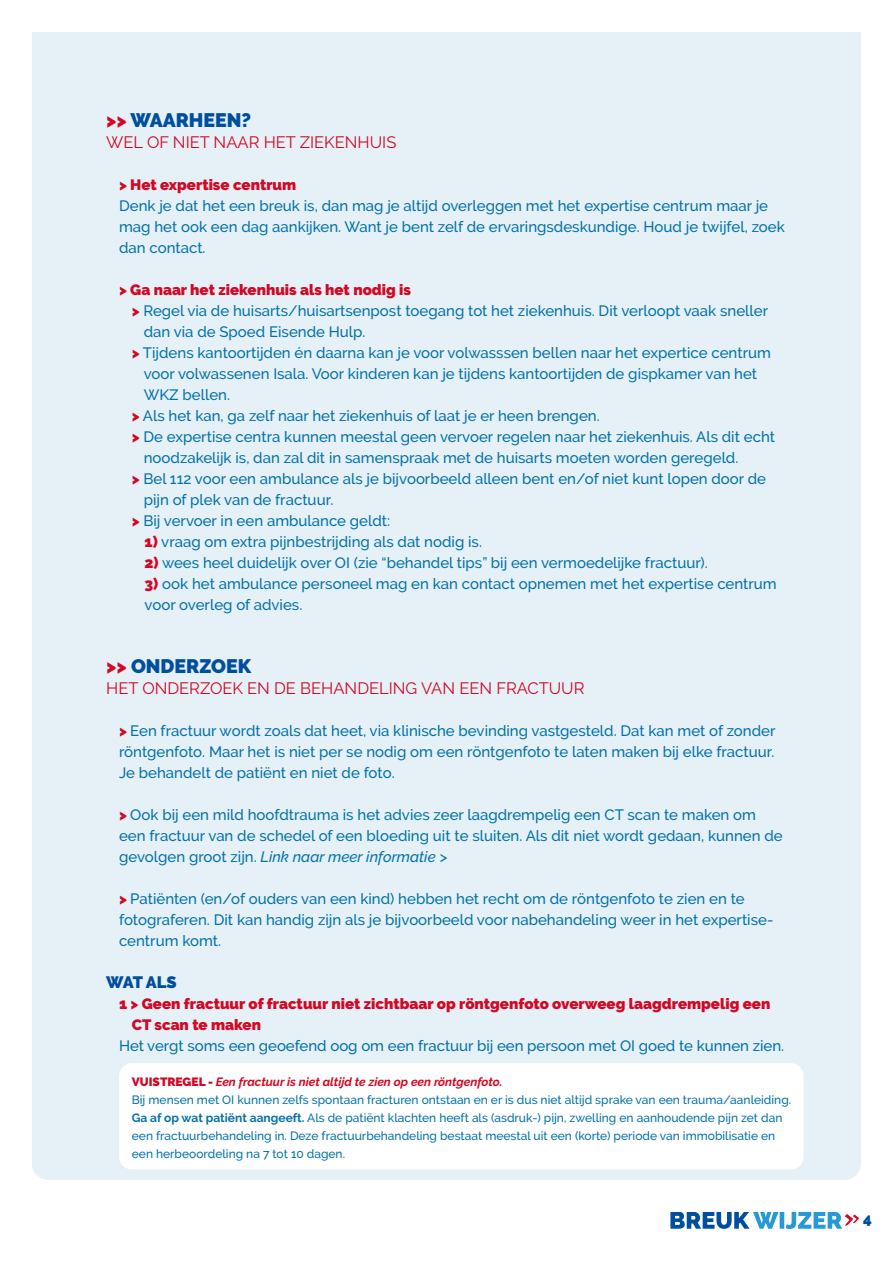
<style>
.page{position:relative;width:893px;height:1263px;background:#fff}
.page>*{position:absolute;margin:0;border:0;box-sizing:border-box;transform-origin:0 0}
.t1{font:900 19.5px "Raleway";color:#004f9f}
.t2{font:16.5px "Raleway";color:#d20824}
.t3{font:900 16.5px "Raleway";letter-spacing:-.03em;color:#004f9f}
.t4{font:500 15px/21px "Raleway";color:#0472a9}
.t5{font:900 15px/21px "Raleway";color:#d20824}
.t6{font:900 15px "Raleway";color:#004f9f}
.t7{font:500 12px/18px "Raleway";color:#0472a9}
.s1{color:#d20824}
.s2{font-weight:900;color:#d20824}
.s3{font-style:italic}
.s4{font-weight:700;font-style:italic;color:#d20824}
.s5{font-weight:700}
</style>
<div class="page">
<div style="left:32px;top:32px;width:829px;height:1148px;background:#e5f0f7"></div>
<svg style="left:670px;top:1212px;width:189px;height:17px"></svg>
<div style="left:119px;top:1063px;width:685px;height:106px;background:#fff;border-radius:13px"></div>
<h1 class="t1" style="left:106px;top:109px;width:146px"><span class="s1">&gt;&gt;</span> WAARHEEN?</h1>
<p class="t2" style="left:106px;top:133px;width:292px">WEL OF NIET NAAR HET ZIEKENHUIS</p>
<p class="t5" style="left:119px;top:175px;width:179px">&gt; Het expertise centrum</p>
<p class="t4" style="left:119px;top:196px;width:667px">Denk je dat het een breuk is, dan mag je altijd overleggen met het expertise centrum maar je mag het ook een dag aankijken. Want je bent zelf de ervaringsdeskundige. Houd je twijfel, zoek dan contact.</p>
<p class="t5" style="left:119px;top:280px;width:293px">&gt; Ga naar het ziekenhuis als het nodig is</p>
<p class="t4" style="left:132px;top:301px;width:638px"><span class="s2">&gt;</span> Regel via de huisarts/huisartsenpost toegang tot het ziekenhuis. Dit verloopt vaak sneller</p>
<p class="t4" style="left:144px;top:322px;width:223px">dan via de Spoed Eisende Hulp.</p>
<p class="t4" style="left:132px;top:343px;width:641px"><span class="s2">&gt;</span> Tijdens kantoortijden én daarna kan je voor volwasssen bellen naar het expertice centrum</p>
<p class="t4" style="left:144px;top:364px;width:615px">voor volwassenen Isala. Voor kinderen kan je tijdens kantoortijden de gispkamer van het</p>
<p class="t4" style="left:144px;top:385px;width:88px">WKZ bellen.</p>
<p class="t4" style="left:132px;top:406px;width:469px"><span class="s2">&gt;</span> Als het kan, ga zelf naar het ziekenhuis of laat je er heen brengen.</p>
<p class="t4" style="left:132px;top:427px;width:645px"><span class="s2">&gt;</span> De expertise centra kunnen meestal geen vervoer regelen naar het ziekenhuis. Als dit echt</p>
<p class="t4" style="left:144px;top:448px;width:596px">noodzakelijk is, dan zal dit in samenspraak met de huisarts moeten worden geregeld.</p>
<p class="t4" style="left:132px;top:469px;width:636px"><span class="s2">&gt;</span> Bel 112 voor een ambulance als je bijvoorbeeld alleen bent en/of niet kunt lopen door de</p>
<p class="t4" style="left:144px;top:490px;width:191px">pijn of plek van de fractuur.</p>
<p class="t4" style="left:132px;top:511px;width:260px"><span class="s2">&gt;</span> Bij vervoer in een ambulance geldt:</p>
<p class="t4" style="left:145px;top:532px;width:339px"><span class="s2">1)</span> vraag om extra pijnbestrijding als dat nodig is.</p>
<p class="t4" style="left:145px;top:553px;width:565px"><span class="s2">2)</span> wees heel duidelijk over OI (zie “behandel tips” bij een vermoedelijke fractuur).</p>
<p class="t4" style="left:145px;top:574px;width:634px"><span class="s2">3)</span> ook het ambulance personeel mag en kan contact opnemen met het expertise centrum voor overleg of advies.</p>
<h1 class="t1" style="left:106px;top:655px;width:147px"><span class="s1">&gt;&gt;</span> ONDERZOEK</h1>
<p class="t2" style="left:106px;top:679px;width:480px">HET ONDERZOEK EN DE BEHANDELING VAN EEN FRACTUUR</p>
<p class="t4" style="left:119px;top:721px;width:658px;text-align:justify"><span class="s2">&gt;</span> Een fractuur wordt zoals dat heet, via klinische bevinding vastgesteld. Dat kan met of zonder röntgenfoto. Maar het is niet per se nodig om een röntgenfoto te laten maken bij elke fractuur.<br>Je behandelt de patiënt en niet de foto.</p>
<p class="t4" style="left:119px;top:805px;width:665px"><span class="s2">&gt;</span> Ook bij een mild hoofdtrauma is het advies zeer laagdrempelig een CT scan te maken om een fractuur van de schedel of een bloeding uit te sluiten. Als dit niet wordt gedaan, kunnen de gevolgen groot zijn. <span class="s3">Link naar meer informatie &gt;</span></p>
<p class="t4" style="left:119px;top:889px;width:656px"><span class="s2">&gt;</span> Patiënten (en/of ouders van een kind) hebben het recht om de röntgenfoto te zien en te fotograferen. Dit kan handig zijn als je bijvoorbeeld voor nabehandeling weer in het expertise&shy;centrum komt.</p>
<p class="t3" style="left:106px;top:973px;width:72px">WAT ALS</p>
<p class="t5" style="left:132px;top:994px;width:640px;text-indent:-13px">1 &gt; Geen fractuur of fractuur niet zichtbaar op röntgenfoto overweeg laagdrempelig een<br>CT scan te maken</p>
<p class="t4" style="left:119px;top:1036px;width:667px">Het vergt soms een geoefend oog om een fractuur bij een persoon met OI goed te kunnen zien.</p>
<p class="t7" style="left:132px;top:1073px;width:661px"><span class="s2">VUISTREGEL -</span> <span class="s4">Een fractuur is niet altijd te zien op een röntgenfoto.<br></span>Bij mensen met OI kunnen zelfs spontaan fracturen ontstaan en er is dus niet altijd sprake van een trauma/aanleiding.<br><span class="s5">Ga af op wat patiënt aangeeft.</span> Als de patiënt klachten heeft als (asdruk-) pijn, zwelling en aanhoudende pijn zet dan een fractuurbehandeling in. Deze fractuurbehandeling bestaat meestal uit een (korte) periode van immobilisatie en een herbeoordeling na 7 tot 10 dagen.</p>
<p class="t6" style="left:863px;top:1210px;width:10px">4</p>
</div>
